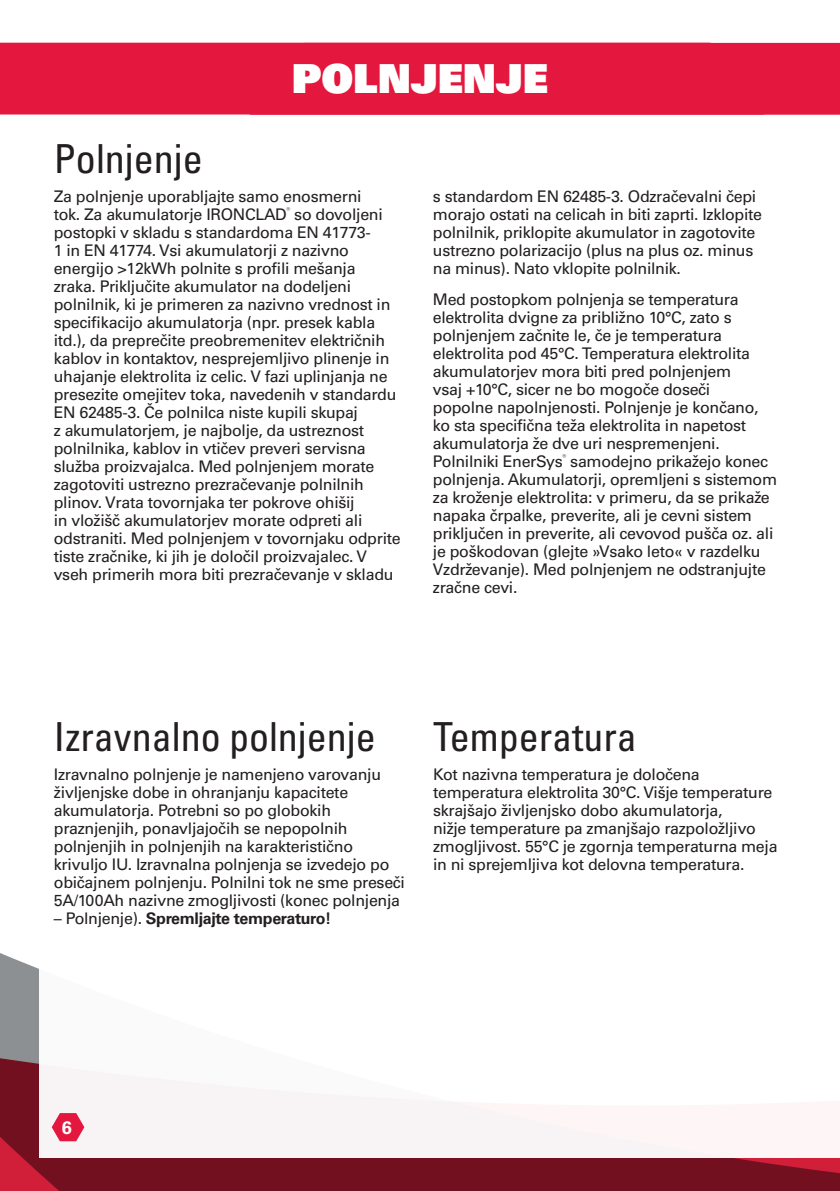
<style>
.page{position:relative;width:840px;height:1191px;background:#fff}
.page>*{position:absolute;margin:0;border:0;box-sizing:border-box;transform-origin:0 0}
.t1{font:condensed 40px "Univers LT Pro";color:#231f20}
.t2{font:40px "Univers LT Pro 85 X Black";color:#fff}
.t3{font:700 18px "Univers LT Pro 65";color:#fff}
.t4{font:16px/18px "Univers LT Pro 55 Roman";letter-spacing:-.02em;color:#231f20}
.t5{font:700 16px "Univers LT Pro 65";letter-spacing:-.02em;color:#231f20}
.s1{font-family:"Univers LT Pro 55 Roman";font-weight:400}
</style>
<div class="page">
<svg style="left:0;top:953px;width:839px;height:238px;background:#802635"></svg>
<div style="left:40px;top:945px;width:799px;height:212px;background:#fff"></div>
<svg style="left:249px;top:43px;width:590px;height:72px;background:#e41b40"></svg>
<div style="left:0;top:43px;width:764px;height:71px;background:#e4183e"></div>
<svg style="left:52px;top:1113px;width:32px;height:28px"></svg>
<h1 class="t1" style="left:54px;top:133px;width:150px">Polnjenje</h1>
<h1 class="t2" style="left:291px;top:52px;width:258px">POLNJENJE</h1>
<p class="t4" style="left:54px;top:186px;width:348px">Za polnjenje uporabljajte samo enosmerni<br>tok. Za akumulatorje IRONCLAD<sup>®</sup> so dovoljeni postopki v skladu s standardoma EN 41773-<br>1 in EN 41774. Vsi akumulatorji z nazivno energijo &gt;12kWh polnite s profili mešanja zraka. Priključite akumulator na dodeljeni polnilnik, ki je primeren za nazivno vrednost in specifikacijo akumulatorja (npr. presek kabla itd.), da preprečite preobremenitev električnih kablov in kontaktov, nesprejemljivo plinenje in uhajanje elektrolita iz celic. V fazi uplinjanja ne presezite omejitev toka, navedenih v standardu EN 62485-3. Če polnilca niste kupili skupaj<br>z akumulatorjem, je najbolje, da ustreznost polnilnika, kablov in vtičev preveri servisna služba proizvajalca. Med polnjenjem morate zagotoviti ustrezno prezračevanje polnilnih plinov. Vrata tovornjaka ter pokrove ohišij<br>in vložišč akumulatorjev morate odpreti ali odstraniti. Med polnjenjem v tovornjaku odprite tiste zračnike, ki jih je določil proizvajalec. V vseh primerih mora biti prezračevanje v skladu</p>
<p class="t4" style="left:432px;top:186px;width:330px">s standardom EN 62485-3. Odzračevalni čepi morajo ostati na celicah in biti zaprti. Izklopite polnilnik, priklopite akumulator in zagotovite ustrezno polarizacijo (plus na plus oz. minus na minus). Nato vklopite polnilnik.</p>
<p class="t4" style="left:432px;top:289px;width:345px">Med postopkom polnjenja se temperatura elektrolita dvigne za približno 10°C, zato s polnjenjem začnite le, če je temperatura elektrolita pod 45°C. Temperatura elektrolita akumulatorjev mora biti pred polnjenjem<br>vsaj +10°C, sicer ne bo mogoče doseči<br>popolne napolnjenosti. Polnjenje je končano, ko sta specifična teža elektrolita in napetost akumulatorja že dve uri nespremenjeni.<br>Polnilniki EnerSys<sup>®</sup> samodejno prikažejo konec polnjenja. Akumulatorji, opremljeni s sistemom za kroženje elektrolita: v primeru, da se prikaže napaka črpalke, preverite, ali je cevni sistem priključen in preverite, ali cevovod pušča oz. ali je poškodovan (glejte »Vsako leto« v razdelku Vzdrževanje). Med polnjenjem ne odstranjujte zračne cevi.</p>
<h1 class="t1" style="left:54px;top:711px;width:323px">Izravnalno polnjenje</h1>
<p class="t4" style="left:54px;top:764px;width:352px">Izravnalno polnjenje je namenjeno varovanju življenjske dobe in ohranjanju kapacitete akumulatorja. Potrebni so po globokih praznjenjih, ponavljajočih se nepopolnih polnjenjih in polnjenjih na karakteristično krivuljo IU. Izravnalna polnjenja se izvedejo po običajnem polnjenju. Polnilni tok ne sme preseči 5A/100Ah nazivne zmogljivosti (konec polnjenja</p>
<p class="t5" style="left:54px;top:906px;width:279px"><span class="s1">– Polnjenje).</span> Spremljajte temperaturo!</p>
<h1 class="t1" style="left:433px;top:711px;width:205px">Temperatura</h1>
<p class="t4" style="left:433px;top:764px;width:346px">Kot nazivna temperatura je določena temperatura elektrolita 30°C. Višje temperature skrajšajo življenjsko dobo akumulatorja,<br>nižje temperature pa zmanjšajo razpoložljivo zmogljivost. 55°C je zgornja temperaturna meja in ni sprejemljiva kot delovna temperatura.</p>
<p class="t3" style="left:62px;top:1114px;width:12px">6</p>
</div>
